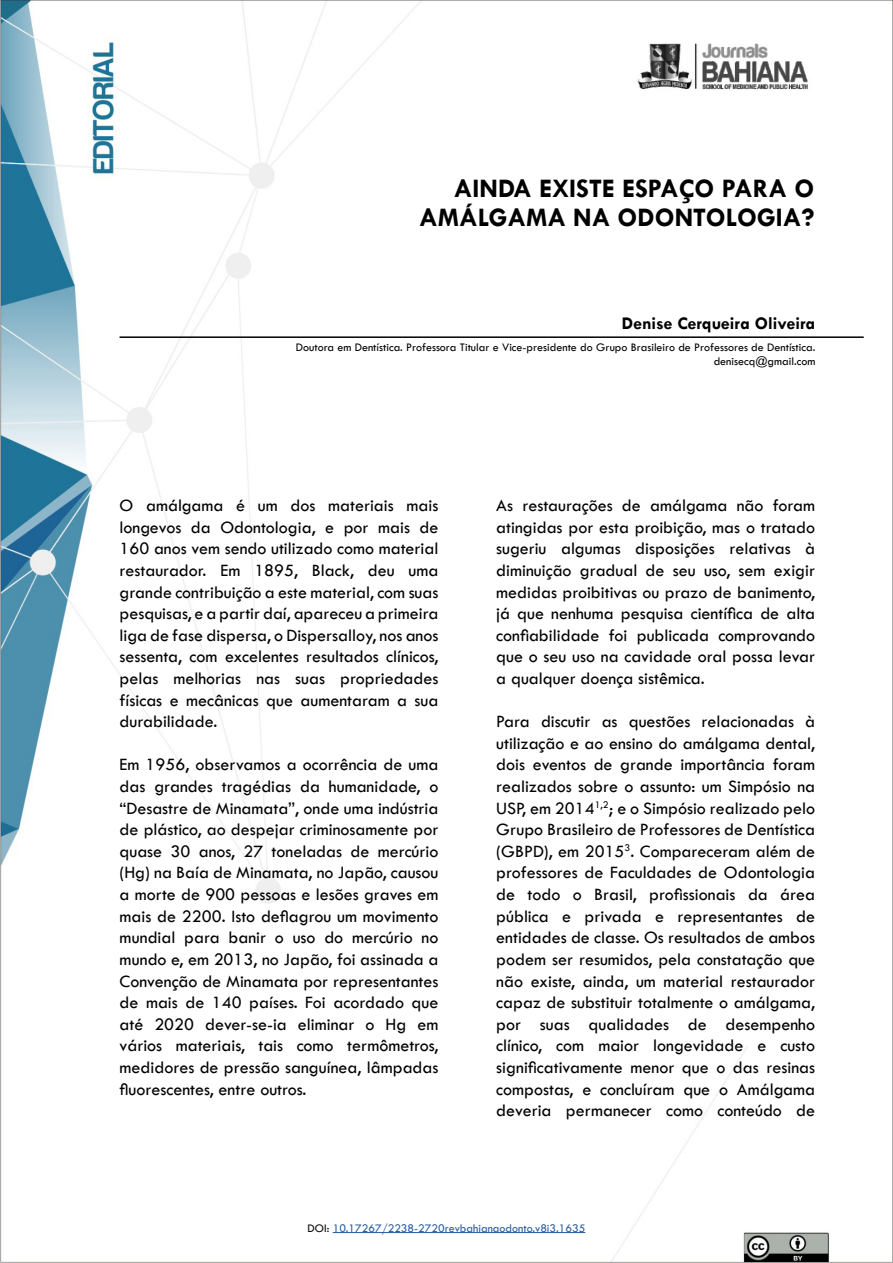
<style>
.page{position:relative;width:893px;height:1263px;background:#fff}
.page>*{position:absolute;margin:0;border:0;box-sizing:border-box;transform-origin:0 0}
.t1{font:700 27px/28.5px "Tw Cen";color:#000;text-align:right}
.t2{font:18px/21.6px "Tw Cen";color:#000;text-align:justify}
.t3{font:700 18px "Tw Cen";color:#000}
.t4{font:12px/14.4px "Tw Cen";color:#000;text-align:right}
.t5{font:12px "Tw Cen";color:#275b9b}
.s1{color:#000}
</style>
<div class="page">
<img style="left:0;top:0;width:893px;height:1262px">
<hr style="left:120px;top:336px;width:744px;height:2px;background:#000">
<hr style="left:333px;top:1232px;width:252px;height:1px;background:#275b9b">
<h1 class="t1" style="left:419px;top:174px;width:397px">AINDA EXISTE ESPAÇO PARA O<br>AMÁLGAMA NA ODONTOLOGIA?</h1>
<p class="t3" style="left:622px;top:313px;width:195px">Denise Cerqueira Oliveira</p>
<p class="t4" style="left:296px;top:340px;width:521px">Doutora em Dentística. Professora Titular e Vice-presidente do Grupo Brasileiro de Professores de Dentística. denisecq@gmail.com</p>
<p class="t2" style="left:120px;top:495px;width:320px">O amálgama é um dos materiais mais longevos da Odontologia, e por mais de 160 anos vem sendo utilizado como material restaurador. Em 1895, Black, deu uma grande contribuição a este material, com suas pesquisas, e a partir daí, apareceu a primeira liga de fase dispersa, o Dispersalloy, nos anos sessenta, com excelentes resultados clínicos, pelas melhorias nas suas propriedades físicas e mecânicas que aumentaram a sua durabilidade.</p>
<p class="t2" style="left:120px;top:754px;width:320px">Em 1956, observamos a ocorrência de uma das grandes tragédias da humanidade, o “Desastre de Minamata”, onde uma indústria de plástico, ao despejar criminosamente por quase 30 anos, 27 toneladas de mercúrio (Hg) na Baía de Minamata, no Japão, causou a morte de 900 pessoas e lesões graves em mais de 2200. Isto deflagrou um movimento mundial para banir o uso do mercúrio no mundo e, em 2013, no Japão, foi assinada a Convenção de Minamata por representantes de mais de 140 países. Foi acordado que até 2020 dever-se-ia eliminar o Hg em vários materiais, tais como termômetros, medidores de pressão sanguínea, lâmpadas fluorescentes, entre outros.</p>
<p class="t2" style="left:496px;top:495px;width:320px">As restaurações de amálgama não foram atingidas por esta proibição, mas o tratado sugeriu algumas disposições relativas à diminuição gradual de seu uso, sem exigir medidas proibitivas ou prazo de banimento, já que nenhuma pesquisa científica de alta confiabilidade foi publicada comprovando que o seu uso na cavidade oral possa levar a qualquer doença sistêmica.</p>
<p class="t2" style="left:496px;top:711px;width:320px">Para discutir as questões relacionadas à utilização e ao ensino do amálgama dental, dois eventos de grande importância foram realizados sobre o assunto: um Simpósio na USP, em 2014<sup>1,2</sup>; e o Simpósio realizado pelo Grupo Brasileiro de Professores de Dentística (GBPD), em 2015<sup>3</sup>. Compareceram além de professores de Faculdades de Odontologia de todo o Brasil, profissionais da área pública e privada e representantes de entidades de classe. Os resultados de ambos podem ser resumidos, pela constatação que não existe, ainda, um material restaurador capaz de substituir totalmente o amálgama, por suas qualidades de desempenho clínico, com maior longevidade e custo significativamente menor que o das resinas compostas, e concluíram que o Amálgama deveria permanecer como conteúdo de</p>
<p class="t5" style="left:308px;top:1221px;width:279px"><span class="s1">DOI:</span> 10.17267/2238-2720revbahianaodonto.v8i3.1635</p>
</div>
